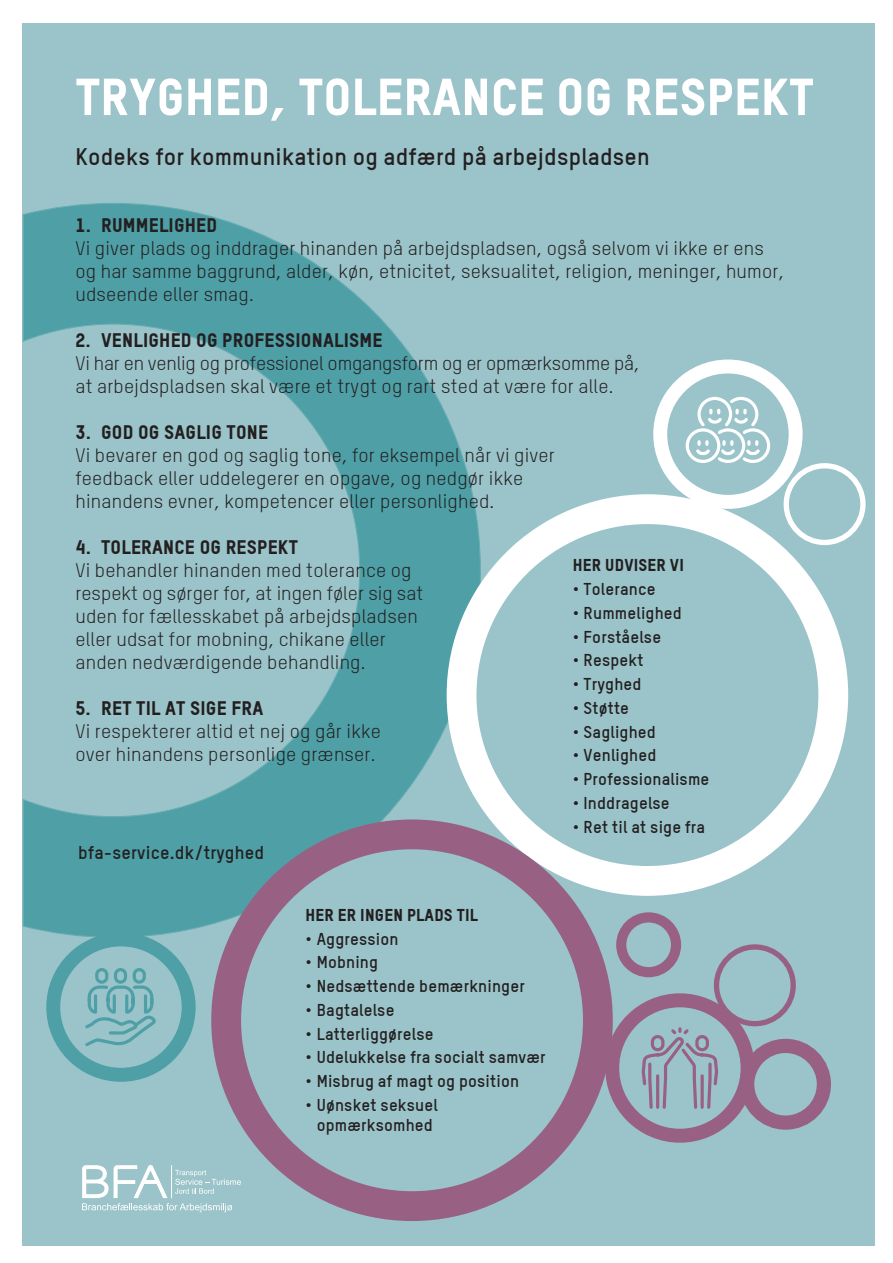
<style>
.page{position:relative;width:893px;height:1263px;background:#fff}
.page>*{position:absolute;margin:0;border:0;box-sizing:border-box;transform-origin:0 0}
.t1{font:51.15px "TSTAR Headline";color:#fff}
.t2{font:700 23.4px "TSTAR";letter-spacing:.01em;color:#231f20}
.t3{font:19.2px/23px "TSTAR";letter-spacing:.01em;color:#231f20}
.t4{font:19.2px/23px "TSTAR";letter-spacing:-.01em;color:#231f20}
.t5{font:19.2px "TSTAR Headline";letter-spacing:.01em;color:#231f20}
.t6{font:700 18.15px "TSTAR";letter-spacing:.01em;color:#231f20}
.t7{font:700 16.8px/20.1px "TSTAR";letter-spacing:.01em;color:#231f20;text-align:center}
.t8{font:16.8px "TSTAR Headline";letter-spacing:.01em;color:#231f20}
</style>
<div class="page">
<div style="left:22px;top:23px;width:852px;height:1222px;background:#9ac4c9"></div>
<svg style="left:22px;top:203px;width:459px;height:735px"></svg>
<div style="left:447px;top:494px;width:401px;height:402px;border:30px solid #fff;border-radius:50%"></div>
<div style="left:211px;top:819px;width:402px;height:402px;border:30px solid #986184;border-radius:50%"></div>
<svg style="left:82px;top:1165px;width:159px;height:47px"></svg>
<svg style="left:85px;top:968px;width:71px;height:78px"></svg>
<svg style="left:685px;top:396px;width:86px;height:67px"></svg>
<div style="left:653px;top:359px;width:150px;height:150px;border:14px solid #fff;border-radius:50%"></div>
<svg style="left:641px;top:1027px;width:78px;height:82px"></svg>
<div style="left:46px;top:932px;width:150px;height:150px;border:14px solid #4ea0a6;border-radius:50%"></div>
<div style="left:605px;top:993px;width:150px;height:150px;border:14px solid #986184;border-radius:50%"></div>
<div style="left:740px;top:1039px;width:91px;height:91px;border:14px solid #986184;border-radius:50%"></div>
<div style="left:714px;top:944px;width:82px;height:82px;border:5px solid #986184;border-radius:50%"></div>
<div style="left:784px;top:463px;width:82px;height:82px;border:5px solid #fff;border-radius:50%"></div>
<div style="left:616px;top:912px;width:65px;height:65px;border:10px solid #986184;border-radius:50%"></div>
<h1 class="t1" style="left:75px;top:65px;width:740px">TRYGHED, TOLERANCE OG RESPEKT</h1>
<p class="t2" style="left:75px;top:142px;width:576px">Kodeks for kommunikation og adfærd på arbejdspladsen</p>
<p class="t5" style="left:75px;top:213px;width:143px">1. RUMMELIGHED</p>
<p class="t3" style="left:75px;top:236px;width:710px">Vi giver plads og inddrager hinanden på arbejdspladsen, også selvom vi ikke er ens og har samme baggrund, alder, køn, etnicitet, seksualitet, religion, meninger, humor, udseende eller smag.</p>
<p class="t5" style="left:75px;top:328px;width:309px">2. VENLIGHED OG PROFESSIONALISME</p>
<p class="t4" style="left:75px;top:351px;width:565px">Vi har en venlig og professionel omgangsform og er opmærksomme på, at arbejdspladsen skal være et trygt og rart sted at være for alle.</p>
<p class="t5" style="left:75px;top:420px;width:194px">3. GOD OG SAGLIG TONE</p>
<p class="t3" style="left:75px;top:443px;width:481px">Vi bevarer en god og saglig tone, for eksempel når vi giver feedback eller uddelegerer en opgave, og nedgør ikke hinandens evner, kompetencer eller personlighed.</p>
<p class="t5" style="left:75px;top:535px;width:224px">4. TOLERANCE OG RESPEKT</p>
<p class="t3" style="left:75px;top:558px;width:349px">Vi behandler hinanden med tolerance og respekt og sørger for, at ingen føler sig sat uden for fællesskabet på arbejdspladsen eller udsat for mobning, chikane eller anden nedværdigende behandling.</p>
<p class="t5" style="left:75px;top:696px;width:189px">5. RET TIL AT SIGE FRA</p>
<p class="t3" style="left:75px;top:719px;width:307px">Vi respekterer altid et nej og går ikke over hinandens personlige grænser.</p>
<p class="t8" style="left:573px;top:555px;width:113px">HER UDVISER VI</p>
<p class="t7" style="left:573px;top:578px;width:84px">• Tolerance</p>
<p class="t7" style="left:573px;top:602px;width:110px">• Rummelighed</p>
<p class="t7" style="left:573px;top:626px;width:90px">• Forståelse</p>
<p class="t7" style="left:573px;top:650px;width:72px">• Respekt</p>
<p class="t7" style="left:573px;top:673px;width:70px">• Tryghed</p>
<p class="t7" style="left:573px;top:697px;width:58px">• Støtte</p>
<p class="t7" style="left:573px;top:721px;width:84px">• Saglighed</p>
<p class="t7" style="left:573px;top:745px;width:85px">• Venlighed</p>
<p class="t7" style="left:573px;top:768px;width:138px">• Professionalisme</p>
<p class="t7" style="left:573px;top:792px;width:98px">• Inddragelse</p>
<p class="t7" style="left:573px;top:816px;width:134px">• Ret til at sige fra</p>
<p class="t6" style="left:78px;top:841px;width:187px">bfa-service.dk/tryghed</p>
<p class="t8" style="left:306px;top:904px;width:174px">HER ER INGEN PLADS TIL</p>
<p class="t7" style="left:306px;top:928px;width:94px">• Aggression</p>
<p class="t7" style="left:306px;top:952px;width:74px">• Mobning</p>
<p class="t7" style="left:306px;top:975px;width:221px">• Nedsættende bemærkninger</p>
<p class="t7" style="left:306px;top:999px;width:90px">• Bagtalelse</p>
<p class="t7" style="left:306px;top:1023px;width:130px">• Latterliggørelse</p>
<p class="t7" style="left:306px;top:1047px;width:242px">• Udelukkelse fra socialt samvær</p>
<p class="t7" style="left:306px;top:1070px;width:215px">• Misbrug af magt og position</p>
<p class="t7" style="left:306px;top:1094px;width:134px">• Uønsket seksuel opmærksomhed</p>
</div>
